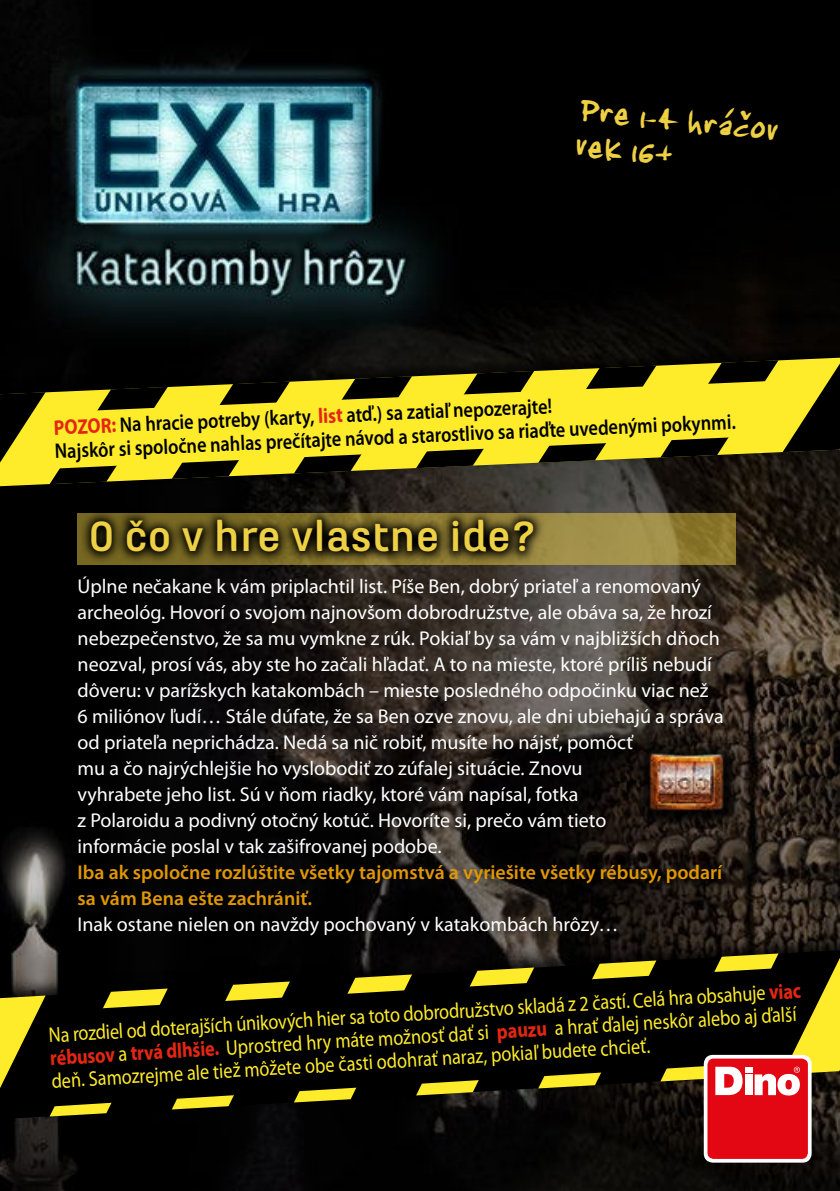
<style>
.page{position:relative;width:840px;height:1191px;background:#fff}
.page>*{position:absolute;margin:0;border:0;box-sizing:border-box;transform-origin:0 0}
.t1{font:44.2px/35.4px "Jenkinsv 20 Thik";color:#eed044}
.t2{font:700 44px "Marianina X Wd FY";color:#eed044}
.t3{font:21.2px/23.2px "Myriad Pro";color:#feec2a;scale:.86 1}
.t4{font:600 21.2px/23.4px "Myriad Pro";color:#000;scale:.86 1}
.t5{font:20px/26px "Myriad Pro";color:#fff}
.t6{font:600 20px/26px "Myriad Pro";color:#e09701}
.s1{font-weight:700;color:#e52613}
</style>
<div class="page">
<img style="left:1px;top:0;width:838px;height:1191px">
<div style="left:0;top:336px;width:839px;height:155px;background:#000;opacity:.75"></div>
<svg style="left:1px;top:358px;width:838px;height:128px;background:#1b180f"></svg>
<svg style="left:1px;top:360px;width:838px;height:124px;background:#4a4513"></svg>
<svg style="left:53px;top:381px;width:724px;height:87px;background:#cdbe23"></svg>
<div style="left:0;top:926px;width:839px;height:199px;background:#000;opacity:.75"></div>
<svg style="left:1px;top:950px;width:838px;height:169px;background:#0d0b0a"></svg>
<img style="left:0;top:0;width:1px;height:1191px">
<img style="left:630px;top:724px;width:113px;height:114px">
<svg style="left:77px;top:513px;width:658px;height:51px;background:#99873f"></svg>
<svg style="left:81px;top:508px;width:462px;height:55px;background:#433a16"></svg>
<svg style="left:703px;top:1054px;width:108px;height:108px"></svg>
<div style="left:707px;top:1058px;width:100px;height:100px;background:#e30613;border-radius:6px"></div>
<svg style="left:0;top:953px;width:839px;height:163px;background:#281f0c"></svg>
<h1 class="t1" style="left:580px;top:93px;width:201px;rotate:6deg">Pre 1–4 hrácˇov vek 16+</h1>
<p class="t4" style="left:53px;top:414px;width:793px;rotate:-2deg"><span class="s1">POZOR:</span> Na hracie potreby (karty, <span class="s1">list</span> atď.) sa zatiaľ nepozerajte!<br>Najskôr si spoločne nahlas prečítajte návod a starostlivo sa riaďte uvedenými pokynmi.</p>
<h2 class="t2" style="left:89px;top:519px;width:449px">O čo v hre vlastne ide?</h2>
<p class="t5" style="left:77px;top:573px;width:647px">Úplne nečakane k vám priplachtil list. Píše Ben, dobrý priateľ a renomovaný archeológ. Hovorí o svojom najnovšom dobrodružstve, ale obáva sa, že hrozí nebezpečenstvo, že sa mu vymkne z rúk. Pokiaľ by sa vám v najbližších dňoch neozval, prosí vás, aby ste ho začali hľadať. A to na mieste, ktoré príliš nebudí dôveru: v parížskych katakombách – mieste posledného odpočinku viac než 6 miliónov ľudí… Stále dúfate, že sa Ben ozve znovu, ale dni ubiehajú a správa od priateľa neprichádza. Nedá sa nič robiť, musíte ho nájsť, pomôcť<br>mu a čo najrýchlejšie ho vyslobodiť zo zúfalej situácie. Znovu<br>vyhrabete jeho list. Sú v ňom riadky, ktoré vám napísal, fotka<br>z Polaroidu a podivný otočný kotúč. Hovoríte si, prečo vám tieto<br>informácie poslal v tak zašifrovanej podobe.</p>
<p class="t6" style="left:77px;top:859px;width:646px">Iba ak spoločne rozlúštite všetky tajomstvá a vyriešite všetky rébusy, podarí sa vám Bena ešte zachrániť.</p>
<p class="t5" style="left:77px;top:911px;width:542px">Inak ostane nielen on navždy pochovaný v katakombách hrôzy…</p>
<p class="t3" style="left:48px;top:1021px;width:877px;rotate:-3deg">Na rozdiel od doterajších únikových hier sa toto dobrodružstvo skladá z 2 častí. Celá hra obsahuje <span class="s1">viac rébusov</span> a <span class="s1">trvá dlhšie.</span> Uprostred hry máte možnosť dať si <span class="s1">pauzu</span> a hrať ďalej neskôr alebo aj ďalší deň. Samozrejme ale tiež môžete obe časti odohrať naraz, pokiaľ budete chcieť.</p>
</div>
